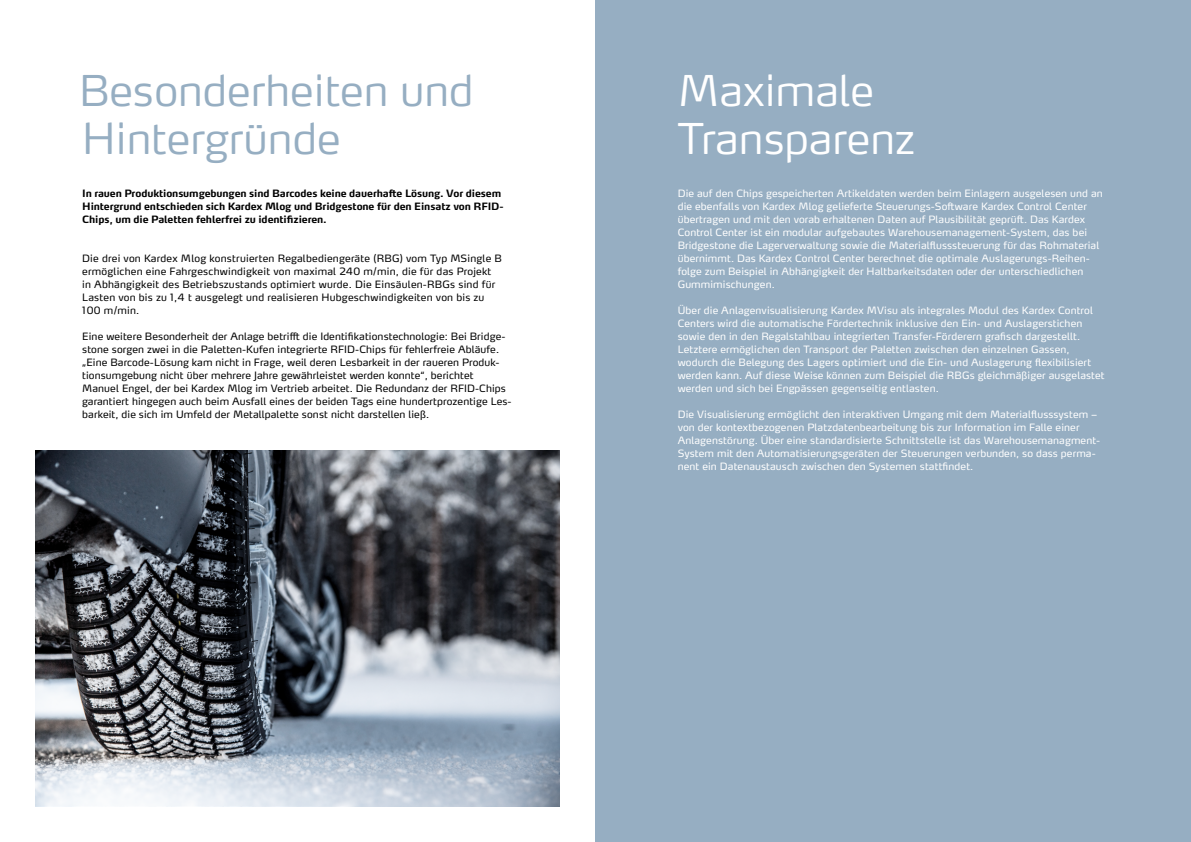
<style>
.page{position:relative;width:1191px;height:842px;background:#fff}
.page>*{position:absolute;margin:0;border:0;box-sizing:border-box;transform-origin:0 0}
.t1{font:300 42px/48px "Max Pro";color:#96aec2}
.t2{font:300 42px/48px "Max Pro";color:#fff}
.t3{font:10px/13px "Max Pro";letter-spacing:.01em;color:#fff}
.t4{font:10px/13px "Max Pro";letter-spacing:.01em;color:#000}
.t5{font:700 10px/13px "Max Pro";letter-spacing:-.01em;color:#000}
</style>
<div class="page">
<div style="left:595px;top:0;width:596px;height:842px;background:#96aec2"></div>
<img style="left:36px;top:450px;width:524px;height:356px">
<h1 class="t1" style="left:79px;top:62px;width:396px">Besonderheiten und<br>Hintergründe</h1>
<p class="t5" style="left:82px;top:185px;width:423px">In rauen Produktionsumgebungen sind Barcodes keine dauerhafte Lösung. Vor diesem<br>Hintergrund entschieden sich Kardex Mlog und Bridgestone für den Einsatz von RFID-<br>Chips, um die Paletten fehlerfrei zu identifizieren.</p>
<p class="t4" style="left:82px;top:251px;width:421px">Die drei von Kardex Mlog konstruierten Regalbediengeräte (RBG) vom Typ MSingle B ermöglichen eine Fahrgeschwindigkeit von maximal 240 m/min, die für das Projekt in Abhängigkeit des Betriebszustands optimiert wurde. Die Einsäulen-RBGs sind für Lasten von bis zu 1,4 t ausgelegt und realisieren Hubgeschwindigkeiten von bis zu 100 m/min.</p>
<p class="t4" style="left:82px;top:329px;width:431px">Eine weitere Besonderheit der Anlage betrifft die Identifikationstechnologie: Bei Bridge&shy;stone sorgen zwei in die Paletten-Kufen integrierte RFID-Chips für fehlerfreie Abläufe. „Eine Barcode-Lösung kam nicht in Frage, weil deren Lesbarkeit in der raueren Produk&shy;tionsumgebung nicht über mehrere Jahre gewährleistet werden konnte“, berichtet Manuel Engel, der bei Kardex Mlog im Vertrieb arbeitet. Die Redundanz der RFID-Chips garantiert hingegen auch beim Ausfall eines der beiden Tags eine hundertprozentige Les&shy;barkeit, die sich im Umfeld der Metallpalette sonst nicht darstellen ließ.</p>
<h1 class="t2" style="left:677px;top:62px;width:239px">Maximale<br>Transparenz</h1>
<p class="t3" style="left:677px;top:186px;width:426px">Die auf den Chips gespeicherten Artikeldaten werden beim Einlagern ausgelesen und an die ebenfalls von Kardex Mlog gelieferte Steuerungs-Software Kardex Control Center übertragen und mit den vorab erhaltenen Daten auf Plausibilität geprüft. Das Kardex Control Center ist ein modular aufgebautes Warehousemanagement-System, das bei Bridgestone die Lagerverwaltung sowie die Materialflusssteuerung für das Rohmaterial übernimmt. Das Kardex Control Center berechnet die optimale Auslagerungs-Reihen&shy;folge zum Beispiel in Abhängigkeit der Haltbarkeitsdaten oder der unterschiedlichen Gummimischungen.</p>
<p class="t3" style="left:677px;top:303px;width:428px">Über die Anlagenvisualisierung Kardex MVisu als integrales Modul des Kardex Control Centers wird die automatische Fördertechnik inklusive den Ein- und Auslagerstichen sowie den in den Regalstahlbau integrierten Transfer-Förderern grafisch dargestellt.<br>Letztere ermöglichen den Transport der Paletten zwischen den einzelnen Gassen, wodurch die Belegung des Lagers optimiert und die Ein- und Auslagerung flexibilisiert werden kann. Auf diese Weise können zum Beispiel die RBGs gleichmäßiger ausgelastet werden und sich bei Engpässen gegenseitig entlasten.</p>
<p class="t3" style="left:677px;top:407px;width:424px">Die Visualisierung ermöglicht den interaktiven Umgang mit dem Materialflusssystem – von der kontextbezogenen Platzdatenbearbeitung bis zur Information im Falle einer Anlagenstörung. Über eine standardisierte Schnittstelle ist das Warehousemanagment-System mit den Automatisierungsgeräten der Steuerungen verbunden, so dass perma&shy;nent ein Datenaustausch zwischen den Systemen stattfindet.</p>
</div>
